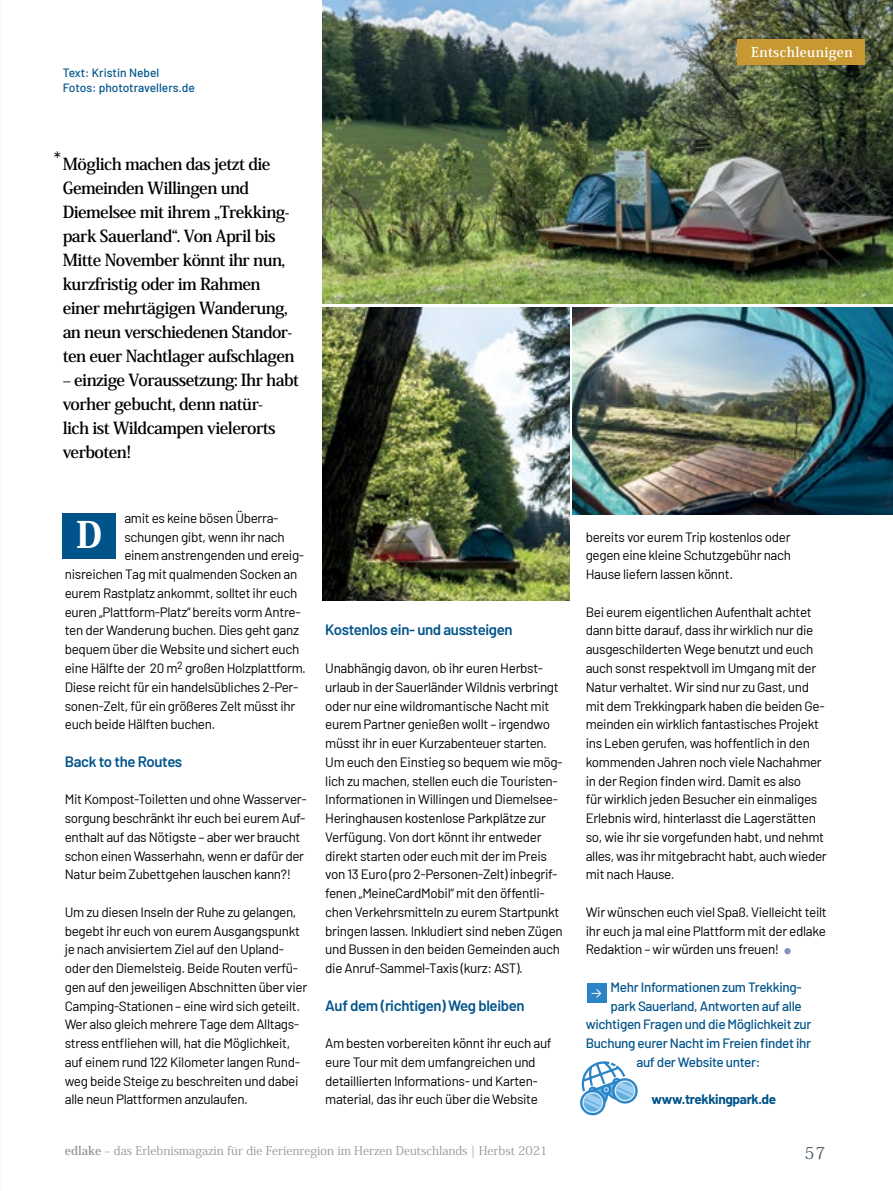
<style>
.page{position:relative;width:893px;height:1191px;background:#fff}
.page>*{position:absolute;margin:0;border:0;box-sizing:border-box;transform-origin:0 0}
.t1{font:800 36px "Koz Min Pro";color:#fff}
.t2{font:18.15px "Barlow";color:#000}
.t3{font:700 16.5px/24px "Koz Min Pro";letter-spacing:-.035em;color:#000}
.t4{font:16.5px "Koz Min Pro";color:#495b65}
.t5{font:600 15px "Barlow";letter-spacing:-.025em;color:#00548b}
.t6{font:13.5px/18.8px "Barlow";letter-spacing:-.025em;color:#000}
.t7{font:500 13.5px "Barlow";letter-spacing:-.025em;color:#00548b}
.t8{font:700 13.5px "Barlow";letter-spacing:-.025em;color:#00548b}
.t9{font:700 13.5px "Koz Min Pro";letter-spacing:.03em;color:#fff}
.t10{font:12px "Koz Min Pro";color:#939598}
.t11{font:500 12px/15px "Barlow";color:#00548b}
.s1{font-weight:700}
</style>
<div class="page">
<img style="left:322px;top:0;width:571px;height:304px">
<img style="left:322px;top:307px;width:247px;height:293px">
<img style="left:572px;top:307px;width:321px;height:207px">
<div style="left:784px;top:948px;width:7px;height:6px;background:#8493b7;border-radius:50%"></div>
<div style="left:737px;top:39px;width:127px;height:26px;background:#c89832"></div>
<div style="left:587px;top:983px;width:19px;height:20px;background:#2b84c6"></div>
<svg style="left:592px;top:989px;width:10px;height:9px"></svg>
<div style="left:63px;top:513px;width:53px;height:45px;background:#00548b"></div>
<svg style="left:580px;top:1061px;width:58px;height:55px"></svg>
<p class="t11" style="left:63px;top:65px;width:134px">Text: Kristin Nebel<br>Fotos: phototravellers.de</p>
<h2 class="t2" style="left:54px;top:145px;width:9px">*</h2>
<p class="t3" style="left:63px;top:151px;width:233px">Möglich machen das jetzt die<br>Gemeinden Willingen und<br>Diemelsee mit ihrem „Trekking&shy;park Sauerland“. Von April bis<br>Mitte November könnt ihr nun, kurzfristig oder im Rahmen einer mehrtägigen Wanderung, an neun verschiedenen Standor&shy;ten euer Nachtlager aufschlagen</p>
<p class="t3" style="left:63px;top:367px;width:238px">– einzige Voraussetzung: Ihr habt vorher gebucht, denn natür-<br>lich ist Wildcampen vielerorts verboten!</p>
<p class="t6" style="left:124px;top:507px;width:156px">amit es keine bösen Überra-</p>
<p class="t6" style="left:124px;top:526px;width:162px">schungen gibt, wenn ihr nach</p>
<p class="t6" style="left:124px;top:545px;width:181px">einem anstrengenden und ereig-</p>
<p class="t6" style="left:65px;top:564px;width:234px">nisreichen Tag mit qualmenden Socken an</p>
<p class="t6" style="left:65px;top:582px;width:234px">eurem Rastplatz ankommt, solltet ihr euch</p>
<p class="t6" style="left:65px;top:601px;width:237px">euren „Plattform-Platz“ bereits vorm Antre-</p>
<p class="t6" style="left:65px;top:620px;width:236px">ten der Wanderung buchen. Dies geht ganz</p>
<p class="t6" style="left:65px;top:639px;width:236px">bequem über die Website und sichert euch</p>
<p class="t6" style="left:65px;top:657px;width:243px">eine Hälfte der 20 m<sup>2</sup> großen Holzplattform.</p>
<p class="t6" style="left:65px;top:676px;width:235px">Diese reicht für ein handelsübliches 2-Per-</p>
<p class="t6" style="left:65px;top:695px;width:232px">sonen-Zelt, für ein größeres Zelt müsst ihr</p>
<p class="t6" style="left:65px;top:714px;width:152px">euch beide Hälften buchen.</p>
<p class="t5" style="left:65px;top:750px;width:119px">Back to the Routes</p>
<p class="t6" style="left:65px;top:789px;width:243px">Mit Kompost-Toiletten und ohne Wasserver&shy;sorgung beschränkt ihr euch bei eurem Auf&shy;enthalt auf das Nötigste – aber wer braucht schon einen Wasserhahn, wenn er dafür der Natur beim Zubettgehen lauschen kann?!</p>
<p class="t6" style="left:65px;top:901px;width:244px">Um zu diesen Inseln der Ruhe zu gelangen, begebt ihr euch von eurem Ausgangspunkt je nach anvisiertem Ziel auf den Upland&shy;oder den Diemelsteig. Beide Routen verfü&shy;gen auf den jeweiligen Abschnitten über vier Camping-Stationen – eine wird sich geteilt.<br>Wer also gleich mehrere Tage dem Alltags&shy;stress entfliehen will, hat die Möglichkeit, auf einem rund 122 Kilometer langen Rund&shy;weg beide Steige zu beschreiten und dabei alle neun Plattformen anzulaufen.</p>
<h1 class="t1" style="left:76px;top:508px;width:28px">D</h1>
<p class="t5" style="left:325px;top:619px;width:189px">Kostenlos ein- und aussteigen</p>
<p class="t6" style="left:325px;top:657px;width:239px">Unabhängig davon, ob ihr euren Herbst&shy;urlaub in der Sauerländer Wildnis verbringt oder nur eine wildromantische Nacht mit eurem Partner genießen wollt – irgendwo müsst ihr in euer Kurzabenteuer starten.<br>Um euch den Einstieg so bequem wie mög&shy;lich zu machen, stellen euch die Touristen-Informationen in Willingen und Diemelsee-Heringhausen kostenlose Parkplätze zur Verfügung. Von dort könnt ihr entweder direkt starten oder euch mit der im Preis von 13 Euro (pro 2-Personen-Zelt) inbegrif&shy;fenen „MeineCardMobil“ mit den öffentli&shy;chen Verkehrsmitteln zu eurem Startpunkt bringen lassen. Inkludiert sind neben Zügen und Bussen in den beiden Gemeinden auch die Anruf-Sammel-Taxis (kurz: AST).</p>
<p class="t5" style="left:325px;top:994px;width:201px">Auf dem (richtigen) Weg bleiben</p>
<p class="t6" style="left:325px;top:1032px;width:228px">Am besten vorbereiten könnt ihr euch auf eure Tour mit dem umfangreichen und detaillierten Informations- und Karten&shy;material, das ihr euch über die Website</p>
<p class="t9" style="left:751px;top:42px;width:103px">Entschleunigen</p>
<p class="t6" style="left:586px;top:526px;width:207px;text-align:justify">bereits vor eurem Trip kostenlos oder gegen eine kleine Schutzgebühr nach Hause liefern lassen könnt.</p>
<p class="t6" style="left:586px;top:601px;width:243px">Bei eurem eigentlichen Aufenthalt achtet dann bitte darauf, dass ihr wirklich nur die ausgeschilderten Wege benutzt und euch auch sonst respektvoll im Umgang mit der Natur verhaltet. Wir sind nur zu Gast, und mit dem Trekkingpark haben die beiden Ge&shy;meinden ein wirklich fantastisches Projekt ins Leben gerufen, was hoffentlich in den kommenden Jahren noch viele Nachahmer in der Region finden wird. Damit es also<br>für wirklich jeden Besucher ein einmaliges Erlebnis wird, hinterlasst die Lagerstätten so, wie ihr sie vorgefunden habt, und nehmt alles, was ihr mitgebracht habt, auch wieder mit nach Hause.</p>
<p class="t6" style="left:586px;top:901px;width:243px;text-align:justify">Wir wünschen euch viel Spaß. Vielleicht teilt ihr euch ja mal eine Plattform mit der edlake Redaktion – wir würden uns freuen!</p>
<p class="t7" style="left:611px;top:977px;width:193px">Mehr Informationen zum Trekking-</p>
<p class="t7" style="left:611px;top:996px;width:193px">park Sauerland, Antworten auf alle</p>
<p class="t7" style="left:586px;top:1014px;width:227px">wichtigen Fragen und die Möglichkeit zur</p>
<p class="t7" style="left:586px;top:1033px;width:227px">Buchung eurer Nacht im Freien findet ihr</p>
<p class="t7" style="left:636px;top:1052px;width:126px">auf der Website unter:</p>
<p class="t8" style="left:652px;top:1089px;width:126px">www.trekkingpark.de</p>
<p class="t10" style="left:65px;top:1142px;width:484px"><span class="s1">edlake</span> – das Erlebnismagazin für die Ferienregion im Herzen Deutschlands | Herbst 2021</p>
<p class="t4" style="left:804px;top:1141px;width:23px">57</p>
</div>
